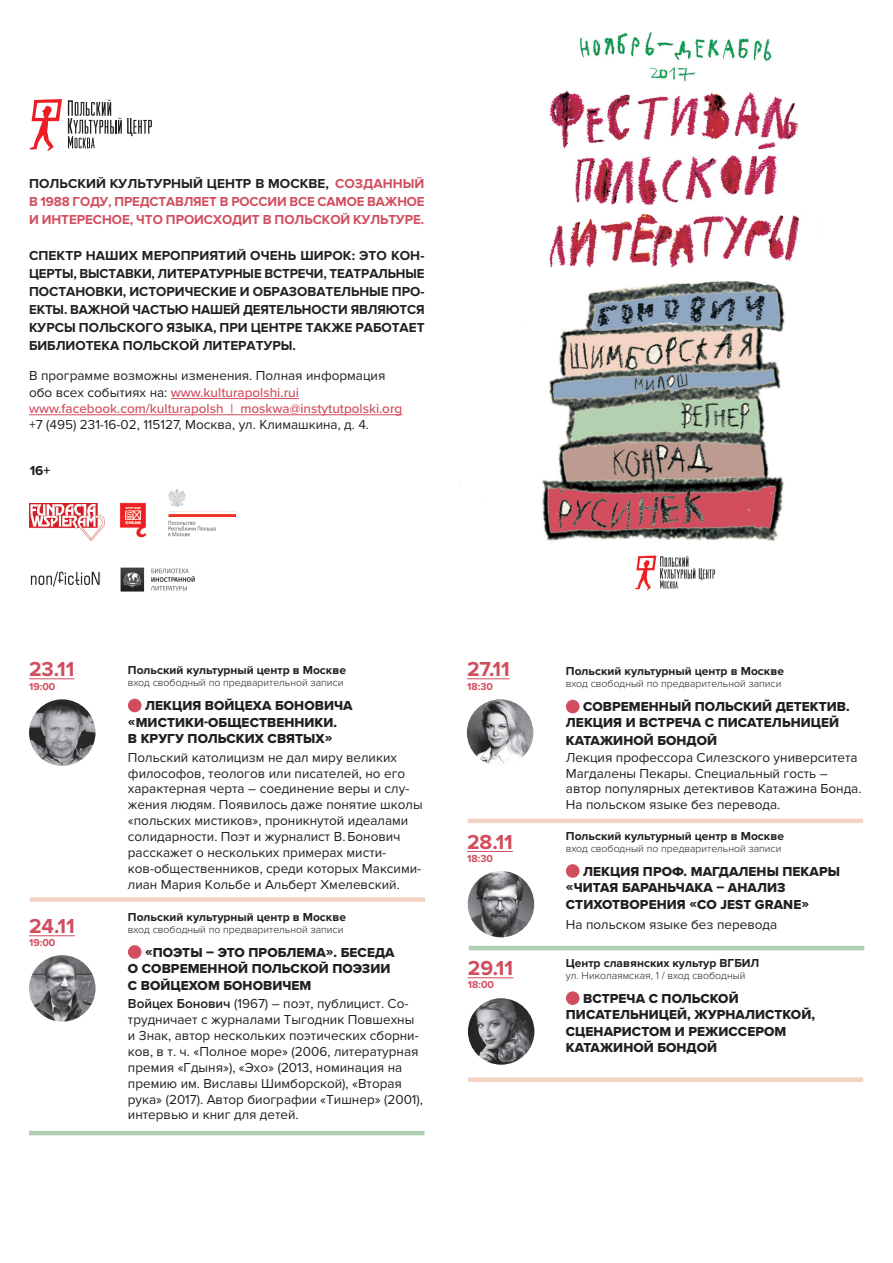
<style>
.page{position:relative;width:893px;height:1263px;background:#fff}
.page>*{position:absolute;margin:0;border:0;box-sizing:border-box;transform-origin:0 0}
.t1{font:700 21px "Proxima Nova";color:#d14e5f}
.t2{font:13.5px/15.9px "Proxima Nova";color:#231f20}
.t3{font:13.5px/16.5px "Proxima Nova Extrabld";letter-spacing:.005em;color:#231f20}
.t4{font:700 13.5px/18px "Proxima Nova";color:#231f20;text-align:justify}
.t5{font:500 13.5px/16.2px "Proxima Nova";color:#d14e5f}
.t6{font:700 13.5px/18px "Proxima Nova";letter-spacing:-.005em;color:#d14e5f;text-align:justify}
.t7{font:700 12px "Proxima Nova";color:#231f20}
.t8{font:300 10.5px "Proxima Nova";color:#231f20}
.t9{font:700 10.5px "Proxima Nova";color:#d14e5f}
.s1{color:#231f20}
.s2{font-weight:400;color:#231f20}
.s3{font-weight:600}
</style>
<div class="page">
<hr style="left:171px;top:398px;width:128px;height:1px;background:#d14e5f">
<hr style="left:29px;top:414px;width:373px;height:1px;background:#d14e5f">
<div style="left:128px;top:699px;width:14px;height:13px;background:#d14e5f;border-radius:50%"></div>
<div style="left:128px;top:945px;width:14px;height:14px;background:#d14e5f;border-radius:50%"></div>
<div style="left:566px;top:700px;width:13px;height:13px;background:#d14e5f;border-radius:50%"></div>
<div style="left:566px;top:864px;width:13px;height:14px;background:#d14e5f;border-radius:50%"></div>
<div style="left:566px;top:991px;width:13px;height:14px;background:#d14e5f;border-radius:50%"></div>
<hr style="left:29px;top:1131px;width:395px;height:4px;background:#b0cfb0">
<hr style="left:468px;top:819px;width:395px;height:4px;background:#f3d3c4">
<hr style="left:469px;top:946px;width:395px;height:4px;background:#b0cfb0">
<div style="left:468px;top:1077px;width:395px;height:5px;background:#f3d3c4"></div>
<div style="left:30px;top:897px;width:395px;height:5px;background:#f3d3c4"></div>
<hr style="left:29px;top:678px;width:46px;height:1px;background:#d14e5f">
<hr style="left:467px;top:678px;width:43px;height:1px;background:#d14e5f">
<hr style="left:467px;top:851px;width:46px;height:1px;background:#d14e5f">
<hr style="left:468px;top:977px;width:45px;height:1px;background:#d14e5f">
<hr style="left:29px;top:935px;width:46px;height:1px;background:#d14e5f">
<img style="left:542px;top:32px;width:258px;height:559px">
<svg style="left:30px;top:99px;width:32px;height:52px"></svg>
<svg style="left:68px;top:100px;width:84px;height:48px"></svg>
<img style="left:30px;top:503px;width:74px;height:38px">
<img style="left:120px;top:567px;width:75px;height:25px">
<img style="left:119px;top:503px;width:27px;height:35px">
<img style="left:168px;top:489px;width:67px;height:48px">
<img style="left:30px;top:571px;width:70px;height:16px">
<img style="left:29px;top:955px;width:67px;height:67px;border-radius:33px">
<img style="left:29px;top:699px;width:67px;height:67px;border-radius:33px">
<img style="left:467px;top:699px;width:66px;height:67px;border-radius:33px">
<img style="left:468px;top:871px;width:66px;height:66px;border-radius:33px">
<img style="left:468px;top:998px;width:66px;height:67px;border-radius:33px">
<p class="t6" style="left:29px;top:174px;width:397px"><span class="s1">ПОЛЬСКИЙ КУЛЬТУРНЫЙ ЦЕНТР В МОСКВЕ,</span> СОЗДАННЫЙ В 1988 ГОДУ, ПРЕДСТАВЛЯЕТ В РОССИИ ВСЕ САМОЕ ВАЖНОЕ И ИНТЕРЕСНОЕ, ЧТО ПРОИСХОДИТ В ПОЛЬСКОЙ КУЛЬТУРЕ.</p>
<p class="t4" style="left:29px;top:246px;width:397px">СПЕКТР НАШИХ МЕРОПРИЯТИЙ ОЧЕНЬ ШИРОК: ЭТО КОН-ЦЕРТЫ, ВЫСТАВКИ, ЛИТЕРАТУРНЫЕ ВСТРЕЧИ, ТЕАТРАЛЬНЫЕ ПОСТАНОВКИ, ИСТОРИЧЕСКИЕ И ОБРАЗОВАТЕЛЬНЫЕ ПРО-ЕКТЫ. ВАЖНОЙ ЧАСТЬЮ НАШЕЙ ДЕЯТЕЛЬНОСТИ ЯВЛЯЮТСЯ КУРСЫ ПОЛЬСКОГО ЯЗЫКА, ПРИ ЦЕНТРЕ ТАКЖЕ РАБОТАЕТ БИБЛИОТЕКА ПОЛЬСКОЙ ЛИТЕРАТУРЫ.</p>
<p class="t5" style="left:29px;top:367px;width:375px"><span class="s2">В программе возможны изменения. Полная информация обо всех событиях на:</span> www.kulturapolshi.rui www.facebook.com/kulturapolsh | moskwa@instytutpolski.org</p>
<p class="t2" style="left:29px;top:417px;width:341px">+7 (495) 231-16-02, 115127, Москва, ул. Климашкина, д. 4.</p>
<p class="t4" style="left:30px;top:462px;width:22px">16+</p>
<h1 class="t1" style="left:29px;top:657px;width:47px">23.11</h1>
<p class="t9" style="left:29px;top:680px;width:28px">19:00</p>
<h1 class="t1" style="left:29px;top:914px;width:47px">24.11</h1>
<p class="t9" style="left:29px;top:937px;width:28px">19:00</p>
<p class="t7" style="left:128px;top:663px;width:220px">Польский культурный центр в Москве</p>
<p class="t8" style="left:128px;top:677px;width:217px">вход свободный по предварительной записи</p>
<p class="t3" style="left:128px;top:697px;width:226px;text-indent:17px">ЛЕКЦИЯ ВОЙЦЕХА БОНОВИЧА «МИСТИКИ-ОБЩЕСТВЕННИКИ.<br>В КРУГУ ПОЛЬСКИХ СВЯТЫХ»</p>
<p class="t2" style="left:128px;top:749px;width:296px">Польский католицизм не дал миру великих философов, теологов или писателей, но его характерная черта – соединение веры и слу&shy;жения людям. Появилось даже понятие школы «польских мистиков», проникнутой идеалами солидарности. Поэт и журналист В. Бонович расскажет о нескольких примерах мисти&shy;ков-общественников, среди которых Максими&shy;лиан Мария Кольбе и Альберт Хмелевский.</p>
<p class="t7" style="left:128px;top:910px;width:220px">Польский культурный центр в Москве</p>
<p class="t8" style="left:128px;top:923px;width:217px">вход свободный по предварительной записи</p>
<p class="t3" style="left:128px;top:943px;width:268px;text-indent:17px">«ПОЭТЫ – ЭТО ПРОБЛЕМА». БЕСЕДА<br>О СОВРЕМЕННОЙ ПОЛЬСКОЙ ПОЭЗИИ<br>С ВОЙЦЕХОМ БОНОВИЧЕМ</p>
<p class="t2" style="left:128px;top:996px;width:297px"><span class="s3">Войцех Бонович</span> (1967) – поэт, публицист. Со&shy;трудничает с журналами Тыгодник Повшехны и Знак, автор нескольких поэтических сборни&shy;ков, в т. ч. «Полное море» (2006, литературная премия «Гдыня»), «Эхо» (2013, номинация на премию им. Виславы Шимборской), «Вторая рука» (2017). Автор биографии «Тишнер» (2001), интервью и книг для детей.</p>
<h1 class="t1" style="left:467px;top:657px;width:44px">27.11</h1>
<p class="t9" style="left:467px;top:680px;width:27px">18:30</p>
<h1 class="t1" style="left:467px;top:829px;width:47px">28.11</h1>
<p class="t9" style="left:467px;top:853px;width:27px">18:30</p>
<h1 class="t1" style="left:468px;top:956px;width:47px">29.11</h1>
<p class="t9" style="left:468px;top:979px;width:28px">18:00</p>
<p class="t7" style="left:566px;top:664px;width:220px">Польский культурный центр в Москве</p>
<p class="t8" style="left:566px;top:678px;width:217px">вход свободный по предварительной записи</p>
<p class="t3" style="left:566px;top:698px;width:285px;text-indent:17px">СОВРЕМЕННЫЙ ПОЛЬСКИЙ ДЕТЕКТИВ.<br>ЛЕКЦИЯ И ВСТРЕЧА С ПИСАТЕЛЬНИЦЕЙ<br>КАТАЖИНОЙ БОНДОЙ</p>
<p class="t2" style="left:566px;top:749px;width:297px">Лекция профессора Силезского университета Магдалены Пекары. Специальный гость – автор популярных детективов Катажина Бонда.<br>На польском языке без перевода.</p>
<p class="t7" style="left:566px;top:829px;width:220px">Польский культурный центр в Москве</p>
<p class="t8" style="left:566px;top:842px;width:217px">вход свободный по предварительной записи</p>
<p class="t3" style="left:566px;top:862px;width:276px;text-indent:17px">ЛЕКЦИЯ ПРОФ. МАГДАЛЕНЫ ПЕКАРЫ «ЧИТАЯ БАРАНЬЧАКА – АНАЛИЗ<br>СТИХОТВОРЕНИЯ «CO JEST GRANE»</p>
<p class="t2" style="left:566px;top:916px;width:213px">На польском языке без перевода</p>
<p class="t7" style="left:566px;top:956px;width:195px">Центр славянских культур ВГБИЛ</p>
<p class="t8" style="left:566px;top:969px;width:181px">ул. Николаямская, 1 / вход свободный</p>
<p class="t3" style="left:566px;top:990px;width:251px;text-indent:17px">ВСТРЕЧА С ПОЛЬСКОЙ<br>ПИСАТЕЛЬНИЦЕЙ, ЖУРНАЛИСТКОЙ,<br>СЦЕНАРИСТОМ И РЕЖИССЕРОМ<br>КАТАЖИНОЙ БОНДОЙ</p>
</div>
